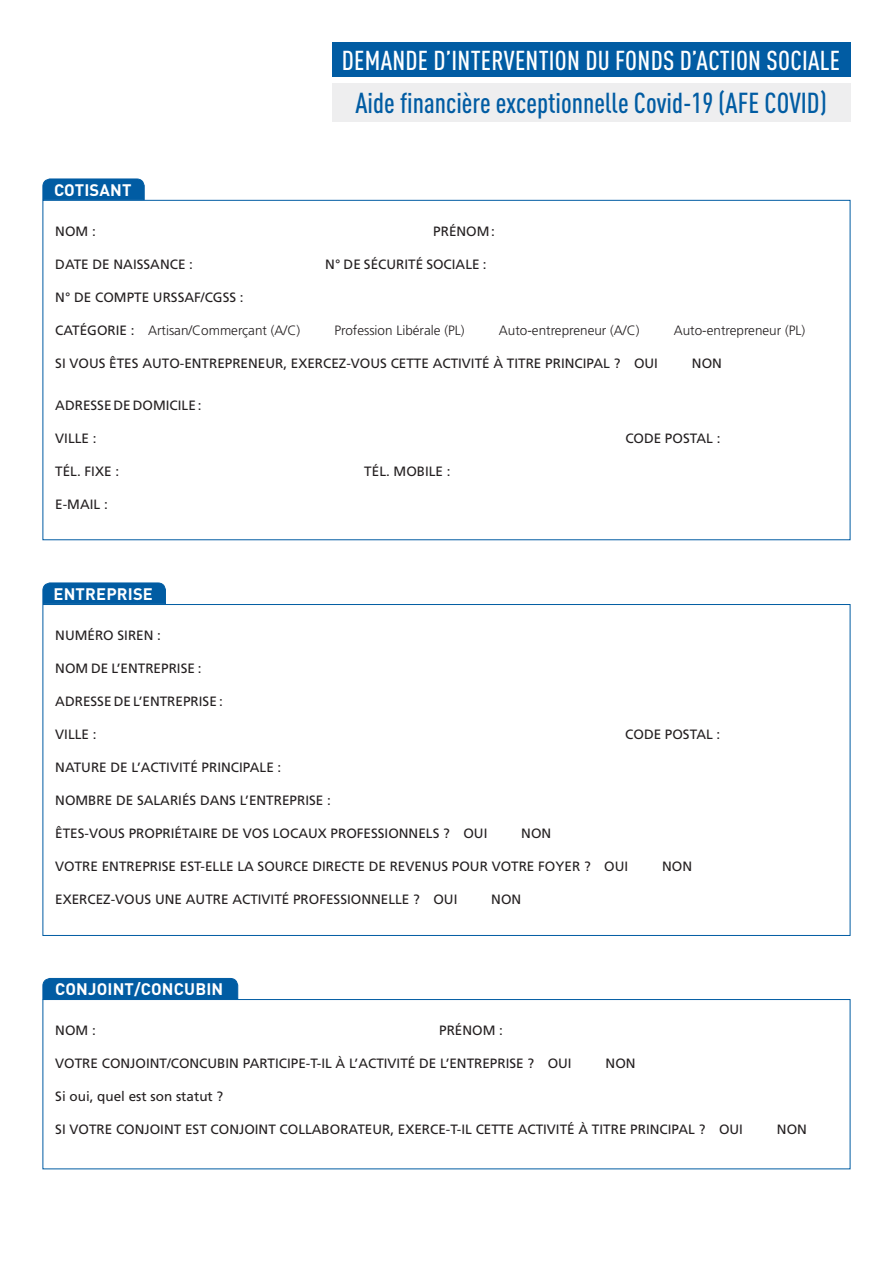
<style>
.page{position:relative;width:893px;height:1263px;background:#fff}
.page>*{position:absolute;margin:0;border:0;box-sizing:border-box;transform-origin:0 0}
.t1{font:500 condensed 28.5px "DINOT";color:#015ca3}
.t2{font:500 condensed 27px "DINOT";letter-spacing:.01em;color:#fff}
.t3{font:700 16.5px "DINOT";letter-spacing:.01em;color:#fff}
.t4{font:13.5px "Frutiger LT Std";color:#231f20}
.t5{font:300 13.5px "Frutiger LT Std";color:#231f20}
.s1{font-weight:400}
</style>
<div class="page">
<div style="left:43px;top:200px;width:807px;height:340px;background:#fff;border:1px solid #015ca3"></div>
<div style="left:332px;top:43px;width:518px;height:34px;background:#015ca3"></div>
<div style="left:332px;top:83px;width:518px;height:38px;background:#eeeeef"></div>
<svg style="left:42px;top:178px;width:103px;height:22px;background:#0b62a6"></svg>
<div style="left:43px;top:604px;width:807px;height:332px;background:#fff;border:1px solid #015ca3"></div>
<svg style="left:42px;top:582px;width:124px;height:22px;background:#0a61a6"></svg>
<div style="left:43px;top:999px;width:807px;height:170px;background:#fff;border:1px solid #015ca3"></div>
<div style="left:42px;top:978px;width:196px;height:22px;background:#015ca3"></div>
<p class="t3" style="left:54px;top:179px;width:79px">COTISANT</p>
<h2 class="t2" style="left:342px;top:44px;width:500px">DEMANDE D’INTERVENTION DU FONDS D’ACTION SOCIALE</h2>
<h1 class="t1" style="left:355px;top:86px;width:473px">Aide financière exceptionnelle Covid-19 (AFE COVID)</h1>
<p class="t4" style="left:55px;top:223px;width:42px">NOM :</p>
<p class="t4" style="left:433px;top:223px;width:63px">PRÉNOM :</p>
<p class="t4" style="left:55px;top:256px;width:139px">DATE DE NAISSANCE :</p>
<p class="t4" style="left:325px;top:256px;width:163px">N° DE SÉCURITÉ SOCIALE :</p>
<p class="t4" style="left:55px;top:289px;width:190px">N° DE COMPTE URSSAF/CGSS :</p>
<p class="t5" style="left:55px;top:323px;width:246px"><span class="s1">CATÉGORIE :</span> Artisan/Commerçant (A/C)</p>
<p class="t5" style="left:334px;top:323px;width:132px">Profession Libérale (PL)</p>
<p class="t5" style="left:499px;top:323px;width:142px">Auto-entrepreneur (A/C)</p>
<p class="t5" style="left:674px;top:323px;width:133px">Auto-entrepreneur (PL)</p>
<p class="t4" style="left:55px;top:355px;width:604px">SI VOUS ÊTES AUTO-ENTREPRENEUR, EXERCEZ-VOUS CETTE ACTIVITÉ À TITRE PRINCIPAL ? OUI</p>
<p class="t4" style="left:692px;top:355px;width:31px">NON</p>
<p class="t4" style="left:55px;top:397px;width:148px">ADRESSE DE DOMICILE :</p>
<p class="t4" style="left:55px;top:430px;width:43px">VILLE :</p>
<p class="t4" style="left:625px;top:430px;width:97px">CODE POSTAL :</p>
<p class="t4" style="left:55px;top:463px;width:65px">TÉL. FIXE :</p>
<p class="t4" style="left:364px;top:463px;width:88px">TÉL. MOBILE :</p>
<p class="t4" style="left:55px;top:496px;width:54px">E-MAIL :</p>
<p class="t3" style="left:54px;top:583px;width:101px">ENTREPRISE</p>
<p class="t4" style="left:55px;top:627px;width:107px">NUMÉRO SIREN :</p>
<p class="t4" style="left:55px;top:660px;width:148px">NOM DE L’ENTREPRISE :</p>
<p class="t4" style="left:55px;top:693px;width:169px">ADRESSE DE L’ENTREPRISE :</p>
<p class="t4" style="left:55px;top:726px;width:43px">VILLE :</p>
<p class="t4" style="left:625px;top:726px;width:97px">CODE POSTAL :</p>
<p class="t4" style="left:55px;top:759px;width:228px">NATURE DE L’ACTIVITÉ PRINCIPALE :</p>
<p class="t4" style="left:55px;top:792px;width:277px">NOMBRE DE SALARIÉS DANS L’ENTREPRISE :</p>
<p class="t4" style="left:55px;top:825px;width:434px">ÊTES-VOUS PROPRIÉTAIRE DE VOS LOCAUX PROFESSIONNELS ? OUI</p>
<p class="t4" style="left:521px;top:825px;width:31px">NON</p>
<p class="t4" style="left:55px;top:858px;width:574px">VOTRE ENTREPRISE EST-ELLE LA SOURCE DIRECTE DE REVENUS POUR VOTRE FOYER ? OUI</p>
<p class="t4" style="left:662px;top:858px;width:31px">NON</p>
<p class="t4" style="left:55px;top:891px;width:404px">EXERCEZ-VOUS UNE AUTRE ACTIVITÉ PROFESSIONNELLE ? OUI</p>
<p class="t4" style="left:491px;top:891px;width:31px">NON</p>
<p class="t3" style="left:55px;top:978px;width:170px">CONJOINT/CONCUBIN</p>
<p class="t4" style="left:55px;top:1023px;width:42px">NOM :</p>
<p class="t4" style="left:439px;top:1023px;width:65px">PRÉNOM :</p>
<p class="t4" style="left:55px;top:1056px;width:518px">VOTRE CONJOINT/CONCUBIN PARTICIPE-T-IL À L’ACTIVITÉ DE L’ENTREPRISE ? OUI</p>
<p class="t4" style="left:606px;top:1056px;width:31px">NON</p>
<p class="t4" style="left:55px;top:1089px;width:170px">Si oui, quel est son statut ?</p>
<p class="t4" style="left:55px;top:1122px;width:689px">SI VOTRE CONJOINT EST CONJOINT COLLABORATEUR, EXERCE-T-IL CETTE ACTIVITÉ À TITRE PRINCIPAL ? OUI</p>
<p class="t4" style="left:777px;top:1122px;width:31px">NON</p>
</div>
